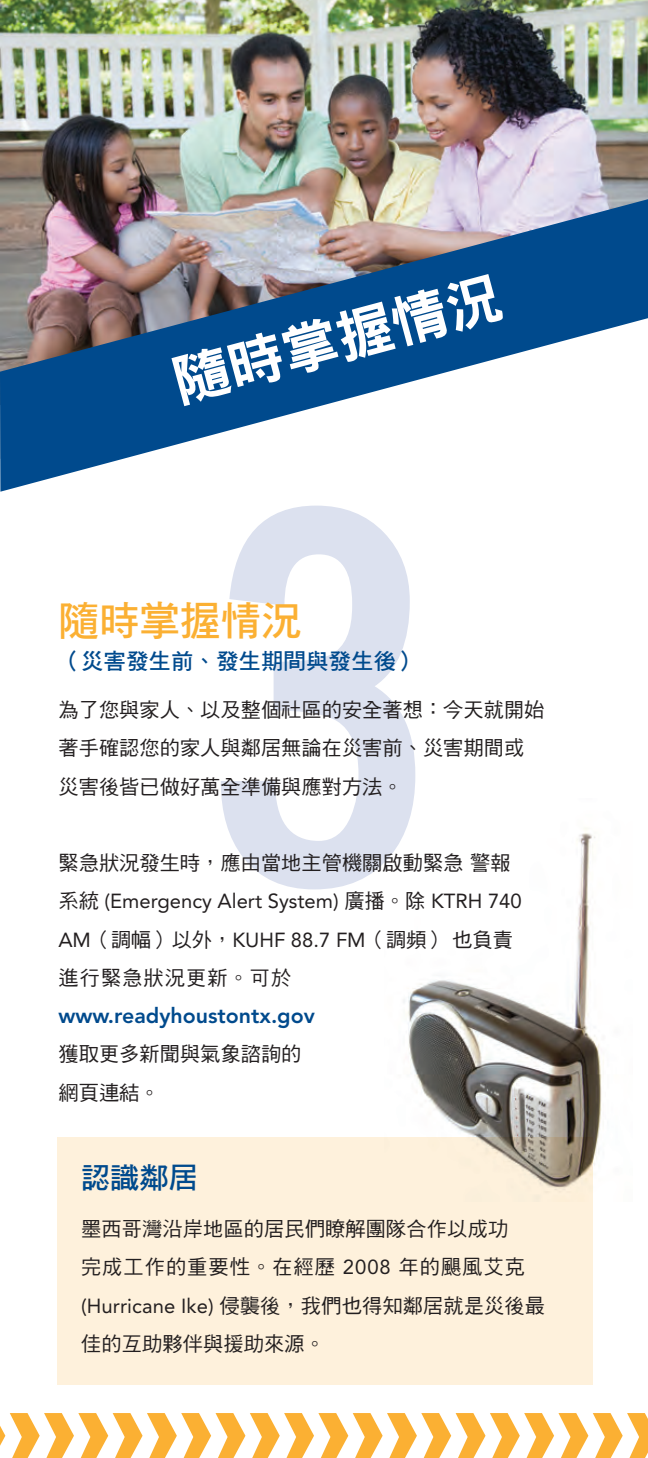
<style>
.page{position:relative;width:648px;height:1458px;background:#fff}
.page>*{position:absolute;margin:0;border:0;box-sizing:border-box;transform-origin:0 0}
.t1{font:56.25px "DF Hei Std W9";color:#fff}
.t2{font:40.5px "DF Hei Std W7";color:#fbb033}
.t3{font:29.25px "DF Hei Std W7";color:#004a8d}
.t4{font:22.5px "DF Hei Std W7";color:#004a8d}
.t5{font:800 21.38px "Avenir";color:#004a8d}
.t6{font:20.25px/38.2px "DF Hei Std W5";color:#231f20}
.t7{font:20.25px/38.2px "DF Hei Std W5";letter-spacing:.05em;color:#231f20}
.t8{font:20.25px "Avenir";color:#231f20}
.s1{font-family:"DF Hei Std W5"}
.s2{font-family:"Avenir"}
</style>
<div class="page">
<svg style="left:221px;top:506px;width:194px;height:383px;fill:#dce1ef"></svg>
<div style="left:58px;top:1137px;width:535px;height:248px;background:#fef1dc"></div>
<img style="left:1px;top:0;width:647px;height:199px">
<svg style="left:0;top:1413px;width:648px;height:45px"></svg>
<img style="left:1px;top:199px;width:647px;height:293px">
<svg style="left:0;top:0;width:1px;height:492px"></svg>
<img style="left:385px;top:798px;width:217px;height:392px">
<h1 class="t1" style="left:167px;top:353px;width:339px;rotate:-15deg">隨時掌握情況</h1>
<h2 class="t2" style="left:58px;top:599px;width:244px">隨時掌握情況</h2>
<p class="t4" style="left:58px;top:649px;width:361px">（災害發生前、發生期間與發生後）</p>
<p class="t6" style="left:58px;top:690px;width:487px">為了您與家人、以及整個社區的安全著想：今天就開始著手確認您的家人與鄰居無論在災害前、災害期間或災害後皆已做好萬全準備與應對方法。</p>
<p class="t6" style="left:58px;top:843px;width:454px">緊急狀況發生時，應由當地主管機關啟動緊急 警報</p>
<p class="t8" style="left:58px;top:890px;width:465px"><span class="s1">系統</span> (Emergency Alert System) <span class="s1">廣播。除</span> KTRH 740</p>
<p class="t7" style="left:58px;top:920px;width:456px"><span class="s2">AM</span>（調幅）以外，<span class="s2">KUHF 88.7 FM</span>（調頻）也負責進行緊急狀況更新。可於</p>
<p class="t5" style="left:58px;top:1003px;width:258px">www.readyhoustontx.gov</p>
<p class="t6" style="left:58px;top:1035px;width:244px">獲取更多新聞與氣象諮詢的網頁連結。</p>
<h3 class="t3" style="left:81px;top:1162px;width:118px">認識鄰居</h3>
<p class="t6" style="left:81px;top:1210px;width:466px">墨西哥灣沿岸地區的居民們瞭解團隊合作以成功<br>完成工作的重要性。在經歷 <span class="s2">2008</span> 年的颶風艾克<span class="s2">(Hurricane Ike)</span> 侵襲後，我們也得知鄰居就是災後最佳的互助夥伴與援助來源。</p>
</div>
